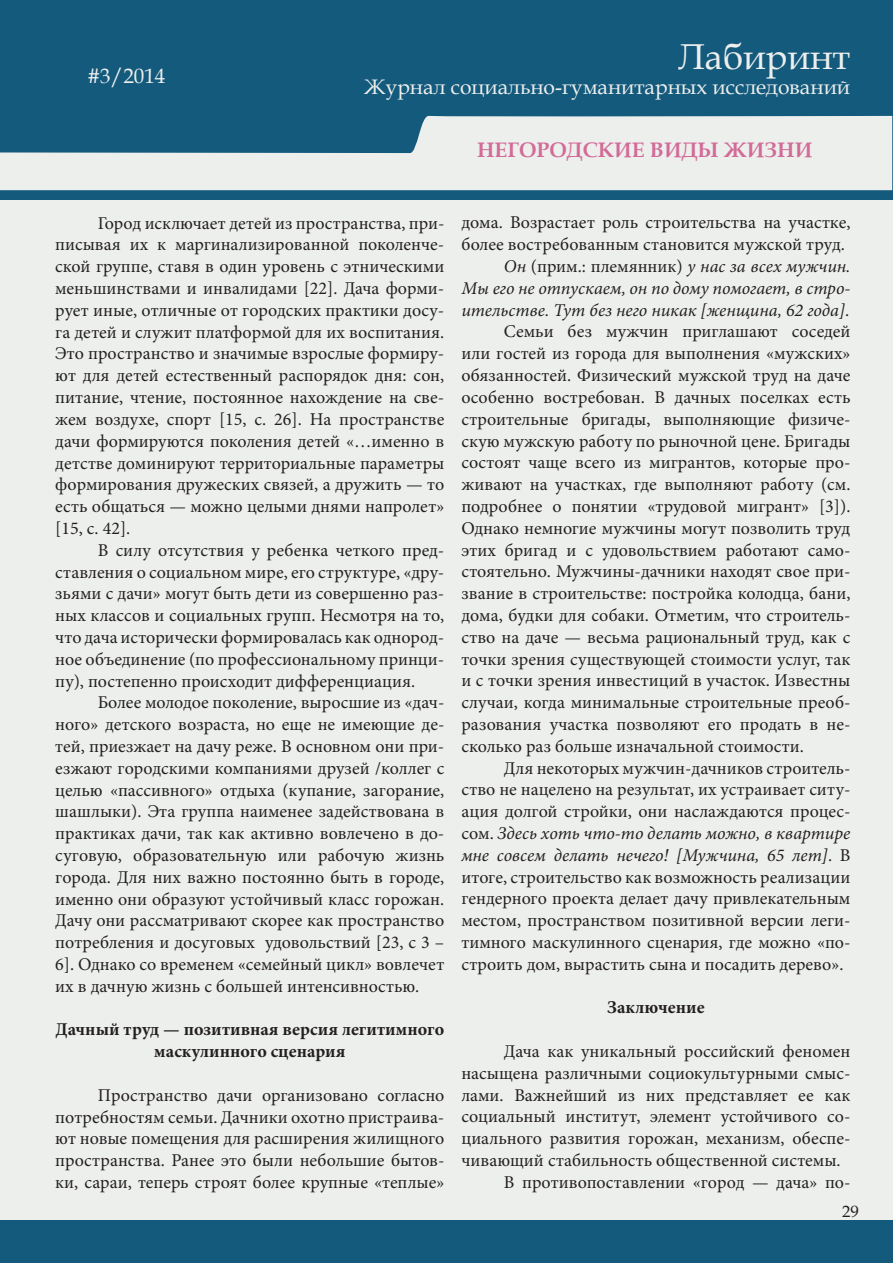
<style>
.page{position:relative;width:893px;height:1263px;background:#fff}
.page>*{position:absolute;margin:0;border:0;box-sizing:border-box;transform-origin:0 0}
.t1{font:36px "Book Antiqua";color:#edefed}
.t2{font:21px "Book Antiqua";color:#edefed}
.t3{font:700 21px "Book Antiqua";color:#d26b97}
.t4{font:18px/21.8px "Minion Pro";color:#231f20;text-align:justify}
.t5{font:italic 18px "Minion Pro";color:#231f20}
.t6{font:700 18px/21.8px "Minion Pro";color:#231f20;text-align:center}
.t7{font:16.5px "Book Antiqua";color:#231f20}
.s1{font-style:normal}
</style>
<div class="page">
<div style="left:0;top:1px;width:892px;height:1261px;background:#145a7d"></div>
<hr style="left:0;top:200px;width:1px;height:1020px;background:#edefed">
<div style="left:1px;top:200px;width:891px;height:1020px;background:#edefed"></div>
<svg style="left:0;top:115px;width:892px;height:75px;fill:#edefed"></svg>
<p class="t2" style="left:87px;top:61px;width:79px">#3/2014</p>
<p class="t2" style="left:100px;top:61px;width:12px">1</p>
<h1 class="t1" style="left:678px;top:31px;width:173px">Лабиринт</h1>
<p class="t2" style="left:364px;top:72px;width:487px">Журнал социально-гуманитарных исследований</p>
<p class="t3" style="left:477px;top:135px;width:337px">НЕГОРОДСКИЕ ВИДЫ ЖИЗНИ</p>
<p class="t4" style="left:55px;top:212px;width:391px;text-indent:43px">Город исключает детей из пространства, при&shy;писывая их к маргинализированной поколенче&shy;ской группе, ставя в один уровень с этническими меньшинствами и инвалидами [22]. Дача форми&shy;рует иные, отличные от городских практики досу&shy;га детей и служит платформой для их воспитания.<br>Это пространство и значимые взрослые формиру&shy;ют для детей естественный распорядок дня: сон, питание, чтение, постоянное нахождение на све&shy;жем воздухе, спорт [15, c. 26]. На пространстве дачи формируются поколения детей «…именно в детстве доминируют территориальные параметры формирования дружеских связей, а дружить — то есть общаться — можно целыми днями напролет» [15, c. 42].</p>
<p class="t4" style="left:55px;top:539px;width:391px;text-indent:43px">В силу отсутствия у ребенка четкого пред&shy;ставления о социальном мире, его структуре, «дру&shy;зьями с дачи» могут быть дети из совершенно раз&shy;ных классов и социальных групп. Несмотря на то, что дача исторически формировалась как однород&shy;ное объединение (по профессиональному принци&shy;пу), постепенно происходит дифференциация.</p>
<p class="t4" style="left:55px;top:692px;width:391px;text-indent:43px">Более молодое поколение, выросшие из «дач&shy;ного» детского возраста, но еще не имеющие де&shy;тей, приезжает на дачу реже. В основном они при&shy;езжают городскими компаниями друзей /коллег с целью «пассивного» отдыха (купание, загорание, шашлыки). Эта группа наименее задействована в практиках дачи, так как активно вовлечено в до&shy;суговую, образовательную или рабочую жизнь города. Для них важно постоянно быть в городе, именно они образуют устойчивый класс горожан.<br>Дачу они рассматривают скорее как пространство потребления и досуговых удовольствий [23, с 3 – 6]. Однако со временем «семейный цикл» вовлечет их в дачную жизнь с большей интенсивностью.</p>
<p class="t6" style="left:56px;top:1018px;width:390px">Дачный труд — позитивная версия легитимного маскулинного сценария</p>
<p class="t4" style="left:55px;top:1084px;width:391px;text-indent:43px">Пространство дачи организовано согласно потребностям семьи. Дачники охотно пристраива&shy;ют новые помещения для расширения жилищного пространства. Ранее это были небольшие бытов&shy;ки, сараи, теперь строят более крупные «теплые»</p>
<p class="t4" style="left:461px;top:212px;width:391px">дома. Возрастает роль строительства на участке,</p>
<p class="t4" style="left:461px;top:234px;width:385px">более востребованным становится мужской труд.</p>
<p class="t5" style="left:504px;top:254px;width:348px">Он <span class="s1">(прим.: племянник)</span> у нас за всех мужчин.</p>
<p class="t5" style="left:461px;top:276px;width:391px">Мы его не отпускаем, он по дому помогает, в стро-</p>
<p class="t5" style="left:461px;top:298px;width:389px">ительстве. Тут без него никак [женщина, 62 года]<span class="s1">.</span></p>
<p class="t4" style="left:504px;top:321px;width:348px">Семьи без мужчин приглашают соседей</p>
<p class="t4" style="left:461px;top:343px;width:391px">или гостей из города для выполнения «мужских»</p>
<p class="t4" style="left:461px;top:365px;width:391px">обязанностей. Физический мужской труд на даче</p>
<p class="t4" style="left:461px;top:386px;width:391px">особенно востребован. В дачных поселках есть</p>
<p class="t4" style="left:461px;top:408px;width:391px">строительные бригады, выполняющие физиче-</p>
<p class="t4" style="left:461px;top:430px;width:391px">скую мужскую работу по рыночной цене. Бригады</p>
<p class="t4" style="left:461px;top:452px;width:391px">состоят чаще всего из мигрантов, которые про-</p>
<p class="t4" style="left:461px;top:474px;width:391px">живают на участках, где выполняют работу (см.</p>
<p class="t4" style="left:461px;top:495px;width:391px">подробнее о понятии «трудовой мигрант» [3]).</p>
<p class="t4" style="left:461px;top:517px;width:391px">Однако немногие мужчины могут позволить труд</p>
<p class="t4" style="left:461px;top:539px;width:391px">этих бригад и с удовольствием работают само-</p>
<p class="t4" style="left:461px;top:561px;width:391px">стоятельно. Мужчины-дачники находят свое при-</p>
<p class="t4" style="left:461px;top:582px;width:391px">звание в строительстве: постройка колодца, бани,</p>
<p class="t4" style="left:461px;top:604px;width:391px">дома, будки для собаки. Отметим, что строитель-</p>
<p class="t4" style="left:461px;top:626px;width:391px">ство на даче — весьма рациональный труд, как с</p>
<p class="t4" style="left:461px;top:648px;width:391px">точки зрения существующей стоимости услуг, так</p>
<p class="t4" style="left:461px;top:670px;width:391px">и с точки зрения инвестиций в участок. Известны</p>
<p class="t4" style="left:461px;top:691px;width:391px">случаи, когда минимальные строительные преоб-</p>
<p class="t4" style="left:461px;top:713px;width:391px">разования участка позволяют его продать в не-</p>
<p class="t4" style="left:461px;top:735px;width:344px">сколько раз больше изначальной стоимости.</p>
<p class="t4" style="left:504px;top:757px;width:348px">Для некоторых мужчин-дачников строитель-</p>
<p class="t4" style="left:461px;top:779px;width:391px">ство не нацелено на результат, их устраивает ситу-</p>
<p class="t4" style="left:461px;top:800px;width:391px">ация долгой стройки, они наслаждаются процес-</p>
<p class="t5" style="left:461px;top:821px;width:391px"><span class="s1">сом.</span> Здесь хоть что-то делать можно, в квартире</p>
<p class="t5" style="left:461px;top:843px;width:391px">мне совсем делать нечего! [Мужчина, 65 лет]<span class="s1">. В</span></p>
<p class="t4" style="left:461px;top:866px;width:391px">итоге, строительство как возможность реализации</p>
<p class="t4" style="left:461px;top:888px;width:391px">гендерного проекта делает дачу привлекательным</p>
<p class="t4" style="left:461px;top:909px;width:391px">местом, пространством позитивной версии леги-</p>
<p class="t4" style="left:461px;top:931px;width:391px">тимного маскулинного сценария, где можно «по-</p>
<p class="t4" style="left:461px;top:953px;width:384px">строить дом, вырастить сына и посадить дерево».</p>
<p class="t6" style="left:607px;top:996px;width:99px">Заключение</p>
<p class="t4" style="left:504px;top:1040px;width:348px">Дача как уникальный российский феномен</p>
<p class="t4" style="left:461px;top:1062px;width:391px">насыщена различными социокультурными смыс-</p>
<p class="t4" style="left:461px;top:1084px;width:391px">лами. Важнейший из них представляет ее как</p>
<p class="t4" style="left:461px;top:1106px;width:391px">социальный институт, элемент устойчивого со-</p>
<p class="t4" style="left:461px;top:1127px;width:391px">циального развития горожан, механизм, обеспе-</p>
<p class="t4" style="left:461px;top:1149px;width:381px">чивающий стабильность общественной системы.</p>
<p class="t4" style="left:504px;top:1171px;width:348px">В противопоставлении «город — дача» по-</p>
<p class="t7" style="left:842px;top:1200px;width:18px">29</p>
</div>
